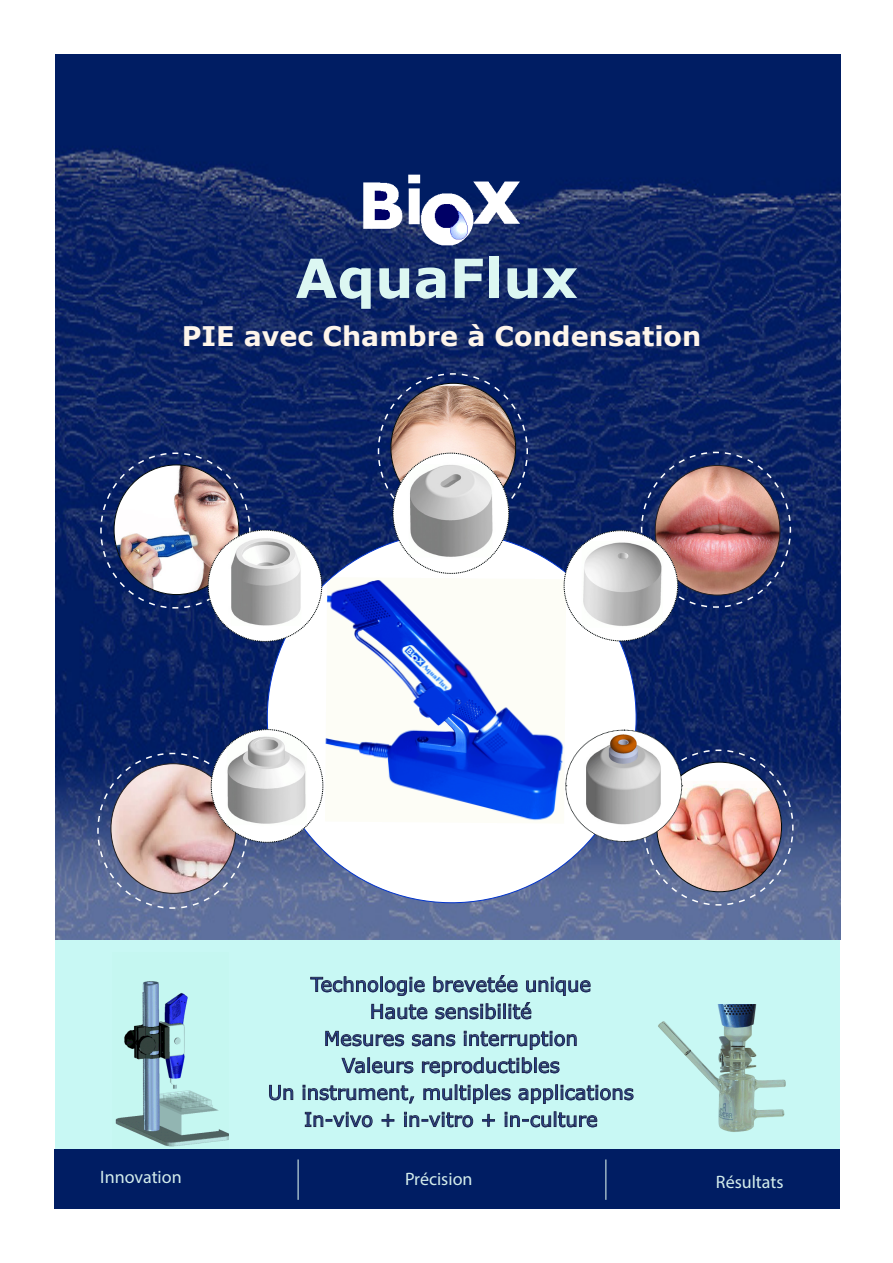
<style>
.page{position:relative;width:893px;height:1263px;background:#fff}
.page>*{position:absolute;margin:0;border:0;box-sizing:border-box;transform-origin:0 0}
.t1{font:700 54px "Verdana";color:#dcf7f2}
.t2{font:700 27px "Verdana";color:#fef5eb}
.t3{font:19.5px "Verdana";color:#233f96}
.t4{font:18px "Myriad Pro";color:#d3eceb}
</style>
<div class="page">
<div style="left:55px;top:939px;width:785px;height:210px;background:#c8f8f4"></div>
<img style="left:55px;top:54px;width:785px;height:885px">
<svg style="left:266px;top:531px;width:371px;height:373px"></svg>
<img style="left:658px;top:1004px;width:128px;height:128px">
<img style="left:115px;top:981px;width:114px;height:166px">
<svg style="left:310px;top:976px;width:115px;height:20px"></svg>
<svg style="left:433px;top:975px;width:85px;height:17px"></svg>
<svg style="left:526px;top:977px;width:65px;height:19px"></svg>
<svg style="left:371px;top:1003px;width:57px;height:16px"></svg>
<svg style="left:435px;top:1002px;width:97px;height:17px"></svg>
<svg style="left:325px;top:1030px;width:79px;height:16px"></svg>
<svg style="left:412px;top:1034px;width:44px;height:12px"></svg>
<svg style="left:464px;top:1031px;width:113px;height:19px"></svg>
<svg style="left:341px;top:1057px;width:73px;height:16px"></svg>
<svg style="left:422px;top:1057px;width:138px;height:20px"></svg>
<svg style="left:269px;top:1084px;width:25px;height:16px"></svg>
<svg style="left:303px;top:1085px;width:111px;height:19px"></svg>
<svg style="left:423px;top:1085px;width:88px;height:19px"></svg>
<svg style="left:518px;top:1085px;width:116px;height:19px"></svg>
<svg style="left:305px;top:1111px;width:68px;height:16px"></svg>
<svg style="left:381px;top:1113px;width:14px;height:14px"></svg>
<svg style="left:404px;top:1112px;width:69px;height:15px"></svg>
<svg style="left:482px;top:1113px;width:13px;height:14px"></svg>
<svg style="left:505px;top:1112px;width:92px;height:15px"></svg>
<img style="left:565px;top:730px;width:229px;height:176px">
<svg style="left:96px;top:729px;width:227px;height:180px;background:#9897ab"></svg>
<img style="left:564px;top:451px;width:228px;height:190px">
<svg style="left:99px;top:452px;width:223px;height:190px"></svg>
<svg style="left:377px;top:372px;width:152px;height:202px"></svg>
<img style="left:334px;top:132px;width:232px;height:155px">
<div style="left:54px;top:1149px;width:785px;height:60px;background:#001d63"></div>
<hr style="left:298px;top:1159px;width:1px;height:41px;background:#e8fff5">
<hr style="left:606px;top:1159px;width:1px;height:41px;background:#e8fff5">
<p class="t1" style="left:295px;top:240px;width:284px">AquaFlux</p>
<p class="t2" style="left:182px;top:317px;width:521px">PIE avec Chambre à Condensation</p>
<p class="t3" style="left:311px;top:971px;width:282px">Technologie brevetée unique</p>
<p class="t3" style="left:370px;top:998px;width:163px">Haute sensibilité</p>
<p class="t3" style="left:324px;top:1025px;width:256px">Mesures sans interruption</p>
<p class="t3" style="left:342px;top:1052px;width:219px">Valeurs reproductibles</p>
<p class="t3" style="left:268px;top:1079px;width:368px">Un instrument, multiples applications</p>
<p class="t3" style="left:304px;top:1106px;width:295px">In-vivo + in-vitro + in-culture</p>
<p class="t4" style="left:105px;top:1164px;width:83px">Innovation</p>
<p class="t4" style="left:407px;top:1164px;width:70px">Accuracy</p>
<p class="t4" style="left:711px;top:1163px;width:51px">results</p>
<p class="t4" style="left:100px;top:1166px;width:83px">Innovation</p>
<p class="t4" style="left:405px;top:1168px;width:69px">Précision</p>
<p class="t4" style="left:716px;top:1170px;width:69px">Résultats</p>
</div>
